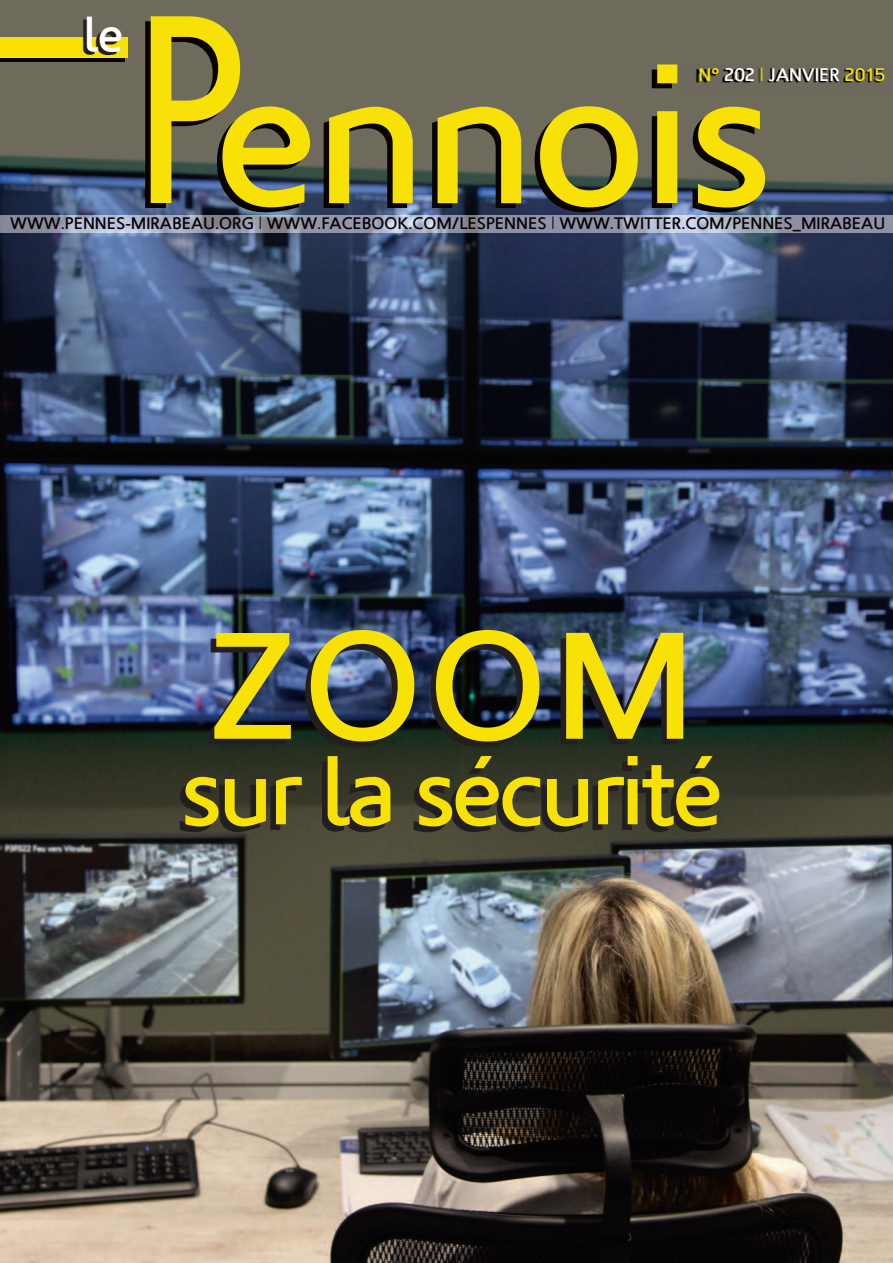
<style>
.page{position:relative;width:893px;height:1263px;background:#fff}
.page>*{position:absolute;margin:0;border:0;box-sizing:border-box;transform-origin:0 0}
.t1{font:270.9px "Andale Sans";color:#080302;scale:.85 1}
.t2{font:181.05px "Fortheloveofhate";color:#080302}
.t3{font:150px "Fortheloveofhate";color:#f7e107}
.t4{font:89.25px "Fortheloveofhate";letter-spacing:-.03em;color:#f7e107}
.t5{font:45px "Fortheloveofhate";color:#fff}
.t6{font:18px "Fortheloveofhate";color:#fff}
.t7{font:16.5px "Fortheloveofhate";color:#080302}
.s1{color:#f7e107}
.s2{font-family:"Fortheloveofhatelight";color:#f7e107}
.s3{font-family:"Fortheloveofhatelight"}
</style>
<div class="page">
<img style="left:0;top:0;width:893px;height:1263px">
<div style="left:0;top:46px;width:125px;height:16px;background:#080302"></div>
<div style="left:0;top:37px;width:128px;height:21px;background:#f7e107"></div>
<svg style="left:151px;top:16px;width:614px;height:192px;background:#8d8746"></svg>
<img style="left:0;top:215px;width:893px;height:17px">
<img style="left:683px;top:62px;width:210px;height:32px">
<h3 class="t5" style="left:84px;top:8px;width:41px">le</h3>
<h1 class="t1" style="left:126px;top:-44px;width:141px">P</h1>
<p class="t6" style="left:698px;top:64px;width:188px"><span class="s1">N°</span> 202 <span class="s2">|</span> JANVIER <span class="s1">2015</span></p>
<h2 class="t2" style="left:210px;top:33px;width:556px">ennois</h2>
<p class="t7" style="left:10px;top:213px;width:877px">WWW.PENNES-MIRABEAU.ORG <span class="s3">|</span> WWW.FACEBOOK.COM/LESPENNES <span class="s3">|</span> WWW.TWITTER.COM/PENNES_MIRABEAU</p>
<h3 class="t3" style="left:209px;top:594px;width:488px">ZOOM</h3>
<h3 class="t4" style="left:182px;top:738px;width:542px">sur la sécurité</h3>
</div>
